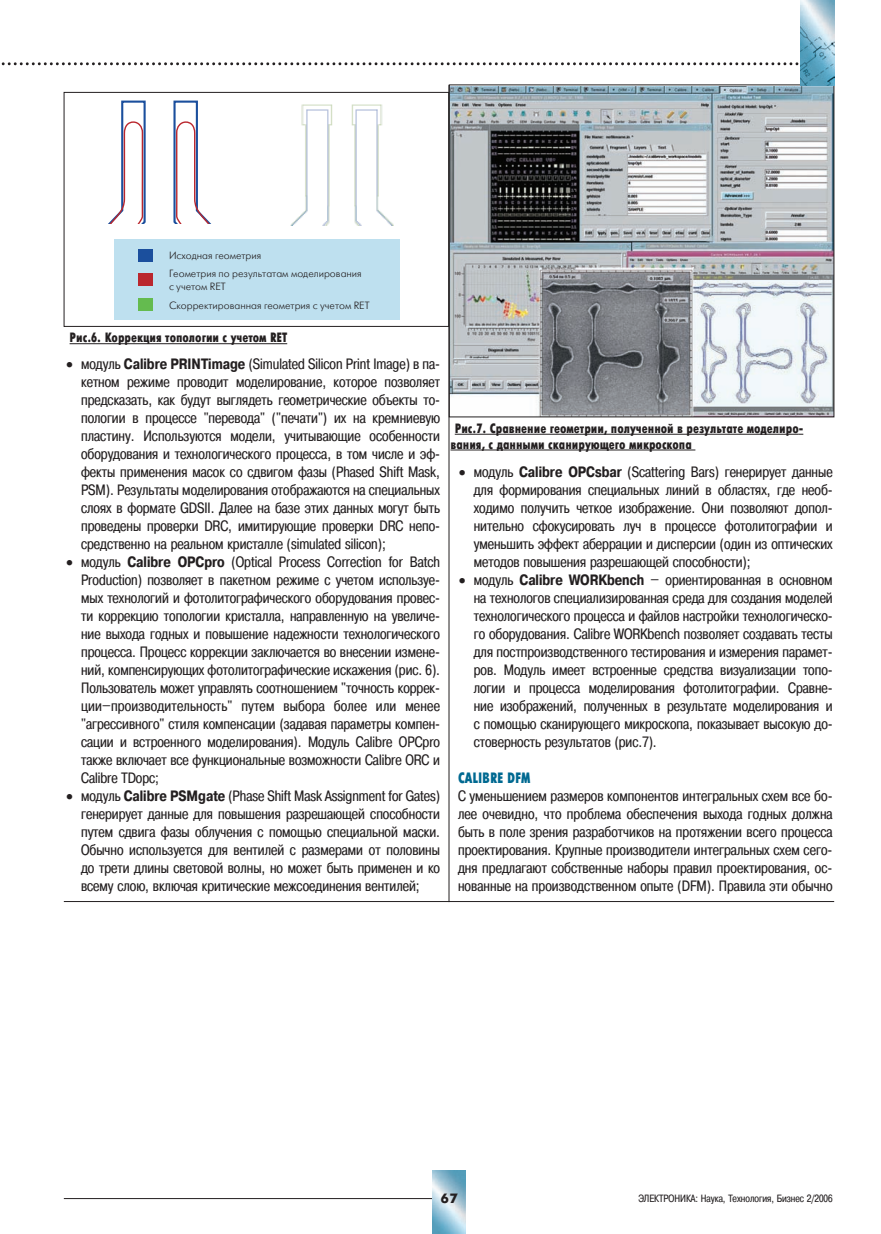
<style>
.page{position:relative;width:881px;height:1234px;background:#fff}
.page>*{position:absolute;margin:0;border:0;box-sizing:border-box;transform-origin:0 0}
.t1{font:15px/18px "Pragmatica Cond C";color:#231f20;text-align:justify}
.t2{font:15px "Futuris X Cond C";color:#006991}
.t3{font:13.5px/15.8px "Futuris X Cond C";color:#231f20}
.t4{font:700 13.5px "Futuris C";color:#231f20}
.t5{font:10.5px/18px "Futuris Light C";color:#231f20}
.t6{font:10.5px "Pragmatica Cond C";color:#231f20}
.s1{font-weight:700}
</style>
<div class="page">
<hr style="left:64px;top:1197px;width:384px;height:1px;background:#231f20">
<img style="left:432px;top:1170px;width:34px;height:63px">
<svg style="left:1px;top:62px;width:798px;height:3px"></svg>
<div style="left:114px;top:239px;width:285px;height:80px;background:#bee0ef"></div>
<img style="left:290px;top:104px;width:104px;height:122px">
<svg style="left:108px;top:100px;width:38px;height:124px"></svg>
<svg style="left:173px;top:100px;width:38px;height:124px"></svg>
<div style="left:138px;top:249px;width:15px;height:12px;background:#1b4f9d"></div>
<div style="left:138px;top:273px;width:15px;height:12px;background:#ba272e"></div>
<div style="left:138px;top:298px;width:15px;height:12px;background:#64bb4f"></div>
<div style="left:64px;top:92px;width:385px;height:234px;border:1px solid #231f20"></div>
<hr style="left:70px;top:343px;width:217px;height:1px;background:#231f20">
<img style="left:451px;top:87px;width:380px;height:328px">
<div style="left:449px;top:85px;width:384px;height:332px;border:1px solid #231f20"></div>
<hr style="left:454px;top:434px;width:344px;height:1px;background:#231f20">
<hr style="left:450px;top:449px;width:245px;height:1px;background:#231f20">
<img style="left:799px;top:0;width:34px;height:85px">
<hr style="left:64px;top:901px;width:769px;height:1px;background:#231f20">
<hr style="left:448px;top:85px;width:1px;height:816px;background:#231f20">
<p class="t5" style="left:169px;top:246px;width:194px">Исходная геометрия<br>Геометрия по результатам моделирования</p>
<p class="t5" style="left:169px;top:276px;width:202px;line-height:18.9px">c учетом RET<br>Скорректированная геометрия с учетом RET</p>
<p class="t3" style="left:70px;top:330px;width:219px">Рис.6. Коррекция топологии с учетом RET</p>
<p class="t1" style="left:81px;top:354px;width:360px;text-indent:-15px">• модуль <span class="s1">Calibre PRINTimage</span> (Simulated Silicon Print Image) в па&shy;кетном режиме проводит моделирование, которое позволяет предсказать, как будут выглядеть геометрические объекты то&shy;пологии в процессе "перевода" ("печати") их на кремниевую пластину. Используются модели, учитывающие особенности оборудования и технологического процесса, в том числе и эф&shy;фекты применения масок со сдвигом фазы (Phased Shift Mask, PSM). Результаты моделирования отображаются на специальных слоях в формате GDSII. Далее на базе этих данных могут быть проведены проверки DRC, имитирующие проверки DRC непо&shy;средственно на реальном кристалле (simulated silicon);</p>
<p class="t1" style="left:81px;top:552px;width:360px;text-indent:-15px">• модуль <span class="s1">Calibre OPCpro</span> (Optical Process Correction for Batch Production) позволяет в пакетном режиме с учетом используе&shy;мых технологий и фотолитографического оборудования провес&shy;ти коррекцию топологии кристалла, направленную на увеличе&shy;ние выхода годных и повышение надежности технологического процесса. Процесс коррекции заключается во внесении измене&shy;ний, компенсирующих фотолитографические искажения (рис. 6).<br>Пользователь может управлять соотношением "точность коррек&shy;ции–производительность" путем выбора более или менее "агрессивного" стиля компенсации (задавая параметры компен&shy;сации и встроенного моделирования). Модуль Calibre OPCpro также включает все функциональные возможности Calibre ORC и Calibre TDopc;</p>
<p class="t1" style="left:81px;top:786px;width:360px;text-indent:-15px">• модуль <span class="s1">Calibre PSMgate</span> (Phase Shift Mask Assignment for Gates) генерирует данные для повышения разрешающей способности путем сдвига фазы облучения с помощью специальной маски.<br>Обычно используется для вентилей с размерами от половины до трети длины световой волны, но может быть применен и ко всему слою, включая критические межсоединения вентилей;</p>
<p class="t3" style="left:450px;top:420px;width:354px;text-indent:4px">Рис.7. Сравнение геометрии, полученной в результате моделиро&shy;вания, с данными сканирующего микроскопа</p>
<p class="t1" style="left:473px;top:462px;width:360px;text-indent:-15px">• модуль <span class="s1">Calibre OPCsbar</span> (Scattering Bars) генерирует данные для формирования специальных линий в областях, где необ&shy;ходимо получить четкое изображение. Они позволяют допол&shy;нительно сфокусировать луч в процессе фотолитографии и уменьшить эффект аберрации и дисперсии (один из оптических методов повышения разрешающей способности);</p>
<p class="t1" style="left:473px;top:570px;width:360px;text-indent:-15px">• модуль <span class="s1">Calibre WORKbench</span> – ориентированная в основном на технологов специализированная среда для создания моделей технологического процесса и файлов настройки технологическо&shy;го оборудования. Сalibre WORKbench позволяет создавать тесты для постпроизводственного тестирования и измерения парамет&shy;ров. Модуль имеет встроенные средства визуализации топо&shy;логии и процесса моделирования фотолитографии. Сравне&shy;ние изображений, полученных в результате моделирования и с помощью сканирующего микроскопа, показывает высокую до&shy;стоверность результатов (рис.7).</p>
<p class="t2" style="left:458px;top:769px;width:74px">CALIBRE DFM</p>
<p class="t1" style="left:458px;top:786px;width:376px">С уменьшением размеров компонентов интегральных схем все бо&shy;лее очевидно, что проблема обеспечения выхода годных должна быть в поле зрения разработчиков на протяжении всего процесса проектирования. Крупные производители интегральных схем сего&shy;дня предлагают собственные наборы правил проектирования, ос&shy;нованные на производственном опыте (DFM). Правила эти обычно</p>
<p class="t4" style="left:440px;top:1190px;width:18px">67</p>
<p class="t6" style="left:638px;top:1191px;width:196px">ЭЛЕКТРОНИКА: Наука, Технология, Бизнес 2/2006</p>
</div>
